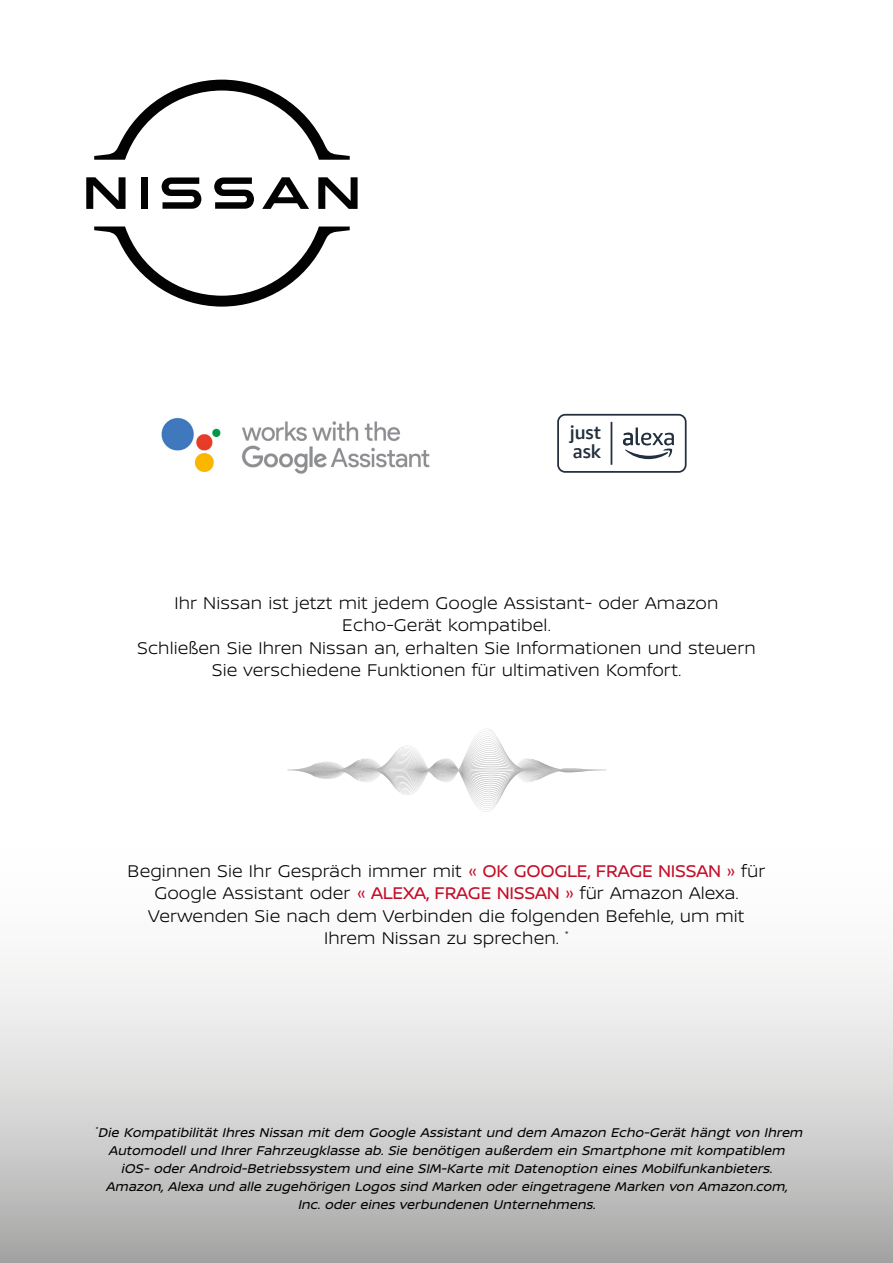
<style>
.page{position:relative;width:893px;height:1263px;background:#fff}
.page>*{position:absolute;margin:0;border:0;box-sizing:border-box;transform-origin:0 0}
.t1{font:500 18.75px/18.8px "Amazon Ember Display";letter-spacing:-.01em;color:#232f3e}
.t2{font:300 18px/22.5px "Nissan Brand";letter-spacing:.005em;color:#000;text-align:center}
.t3{font:italic 13.5px/18px "Nissan Brand";color:#000;text-align:center}
.s1{font-weight:400;color:#c40e29}
</style>
<div class="page">
<svg style="left:0;top:966px;width:893px;height:297px;background:#d2d2d2"></svg>
<svg style="left:287px;top:728px;width:320px;height:84px"></svg>
<svg style="left:214px;top:177px;width:40px;height:32px"></svg>
<svg style="left:162px;top:177px;width:39px;height:32px"></svg>
<div style="left:141px;top:177px;width:7px;height:32px;background:#020203"></div>
<svg style="left:86px;top:177px;width:40px;height:32px"></svg>
<svg style="left:318px;top:177px;width:40px;height:32px"></svg>
<svg style="left:262px;top:177px;width:47px;height:32px"></svg>
<svg style="left:94px;top:80px;width:256px;height:80px"></svg>
<svg style="left:94px;top:226px;width:256px;height:81px"></svg>
<img style="left:161px;top:417px;width:269px;height:57px">
<svg style="left:557px;top:414px;width:130px;height:59px"></svg>
<h1 class="t1" style="left:570px;top:423px;width:33px">just ask</h1>
<h2 class="t2" style="left:137px;top:591px;width:620px">Ihr Nissan ist jetzt mit jedem Google Assistant- oder Amazon Echo-Gerät kompatibel.<br>Schließen Sie Ihren Nissan an, erhalten Sie Informationen und steuern Sie verschiedene Funktionen für ultimativen Komfort.</h2>
<h2 class="t2" style="left:128px;top:859px;width:639px">Beginnen Sie Ihr Gespräch immer mit <span class="s1">« OK GOOGLE, FRAGE NISSAN »</span> für Google Assistant oder <span class="s1">« ALEXA, FRAGE NISSAN »</span> für Amazon Alexa.<br>Verwenden Sie nach dem Verbinden die folgenden Befehle, um mit Ihrem Nissan zu sprechen. <sup>*</sup></h2>
<p class="t3" style="left:95px;top:1122px;width:713px"><sup>*</sup>Die KompatibilitätIhresNissan mitdem Google Assistantund dem Amazon Echo-Geräthängtvon Ihrem Automodellund IhrerFahrzeugklasse ab.Sie benötigen außerdem ein Smartphone mitkompatiblem iOS-oderAndroid-Betriebssystem und eine SIM-Karte mitDatenoption einesMobilfunkanbieters.<br>Amazon,Alexa und alle zugehörigen Logossind Marken odereingetragene Marken von Amazon.com, Inc.odereinesverbundenen Unternehmens.</p>
</div>
